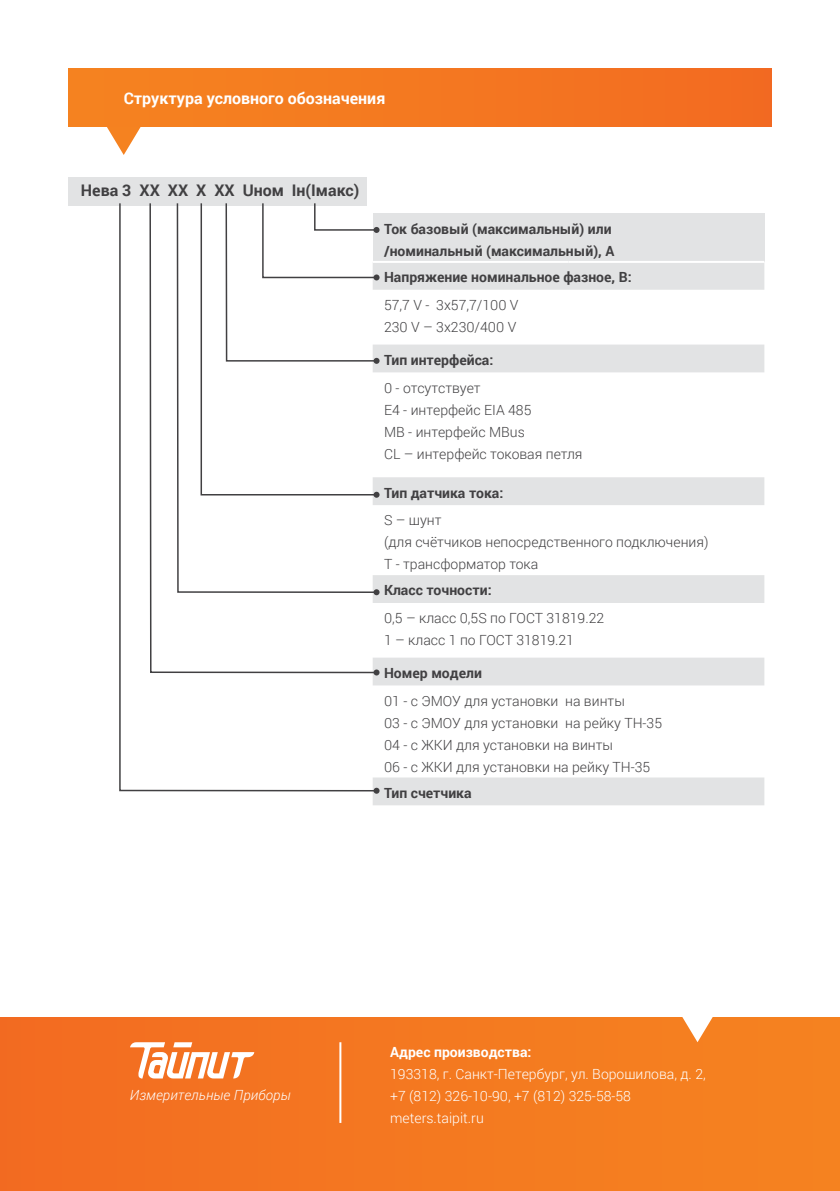
<style>
.page{position:relative;width:840px;height:1191px;background:#fff}
.page>*{position:absolute;margin:0;border:0;box-sizing:border-box;transform-origin:0 0}
.t1{font:700 16px "Roboto";color:#fff}
.t2{font:700 16px "Roboto";color:#414042}
.t3{font:300 14px/22px "Roboto";color:#414042}
.t4{font:700 14px/22px "Roboto";color:#414042}
.t5{font:300 14px/22px "Roboto";color:#fff}
.t6{font:italic 300 14px "Roboto";letter-spacing:.01em;color:#fff}
.t7{font:700 14px "Roboto";color:#fff}
</style>
<div class="page">
<div style="left:68px;top:68px;width:703px;height:59px;background:#f47820"></div>
<svg style="left:107px;top:127px;width:34px;height:28px"></svg>
<div style="left:0;top:1017px;width:839px;height:174px;background:linear-gradient(to right,#f36c21,#f58420)"></div>
<svg style="left:680px;top:1017px;width:34px;height:25px"></svg>
<svg style="left:130px;top:1042px;width:124px;height:36px"></svg>
<hr style="left:339px;top:1042px;width:2px;height:81px;background:#fff">
<div style="left:68px;top:178px;width:298px;height:28px;background:#e2e3e4"></div>
<div style="left:372px;top:214px;width:392px;height:48px;background:#e2e3e4"></div>
<svg style="left:373px;top:263px;width:391px;height:542px"></svg>
<hr style="left:372px;top:261px;width:196px;height:2px;background:#fff">
<hr style="left:568px;top:261px;width:196px;height:2px;background:#fff">
<svg style="left:119px;top:202px;width:259px;height:590px"></svg>
<svg style="left:373px;top:787px;width:6px;height:6px"></svg>
<p class="t1" style="left:124px;top:87px;width:263px">Структура условного обозначения</p>
<p class="t2" style="left:81px;top:179px;width:280px">Нева 3 XX XX X XX Uном Iн(Iмакс)</p>
<p class="t4" style="left:384px;top:218px;width:232px">Ток базовый (максимальный) или /номинальный (максимальный), А</p>
<p class="t4" style="left:384px;top:266px;width:249px">Напряжение номинальное фазное, В:</p>
<p class="t3" style="left:384px;top:294px;width:136px">57,7 V - 3x57,7/100 V<br>230 V – 3x230/400 V</p>
<p class="t4" style="left:384px;top:348px;width:111px">Тип интерфейса:</p>
<p class="t3" style="left:384px;top:376px;width:200px">0 - отсутствует<br>E4 - интерфейс EIA 485<br>MB - интерфейс MBus<br>CL – интерфейс токовая петля</p>
<p class="t4" style="left:384px;top:481px;width:121px">Тип датчика тока:</p>
<p class="t3" style="left:384px;top:509px;width:326px">S – шунт<br>(для счётчиков непосредственного подключения)<br>T - трансформатор тока</p>
<p class="t4" style="left:384px;top:579px;width:109px">Класс точности:</p>
<p class="t3" style="left:384px;top:607px;width:221px">0,5 – класс 0,5S по ГОСТ 31819.22<br>1 – класс 1 по ГОСТ 31819.21</p>
<p class="t4" style="left:384px;top:661px;width:99px">Номер модели</p>
<p class="t3" style="left:384px;top:689px;width:279px">01 - с ЭМОУ для установки на винты<br>03 - с ЭМОУ для установки на рейку ТН-35<br>04 - с ЖКИ для установки на винты<br>06 - с ЖКИ для установки на рейку ТН-35</p>
<p class="t4" style="left:384px;top:781px;width:89px">Тип счетчика</p>
<p class="t6" style="left:130px;top:1085px;width:162px">Измерительные Приборы</p>
<p class="t7" style="left:390px;top:1042px;width:143px">Адрес производства:</p>
<p class="t5" style="left:390px;top:1062px;width:317px">193318, г. Санкт-Петербург, ул. Ворошилова, д. 2, +7 (812) 326-10-90, +7 (812) 325-58-58 meters.taipit.ru</p>
</div>
